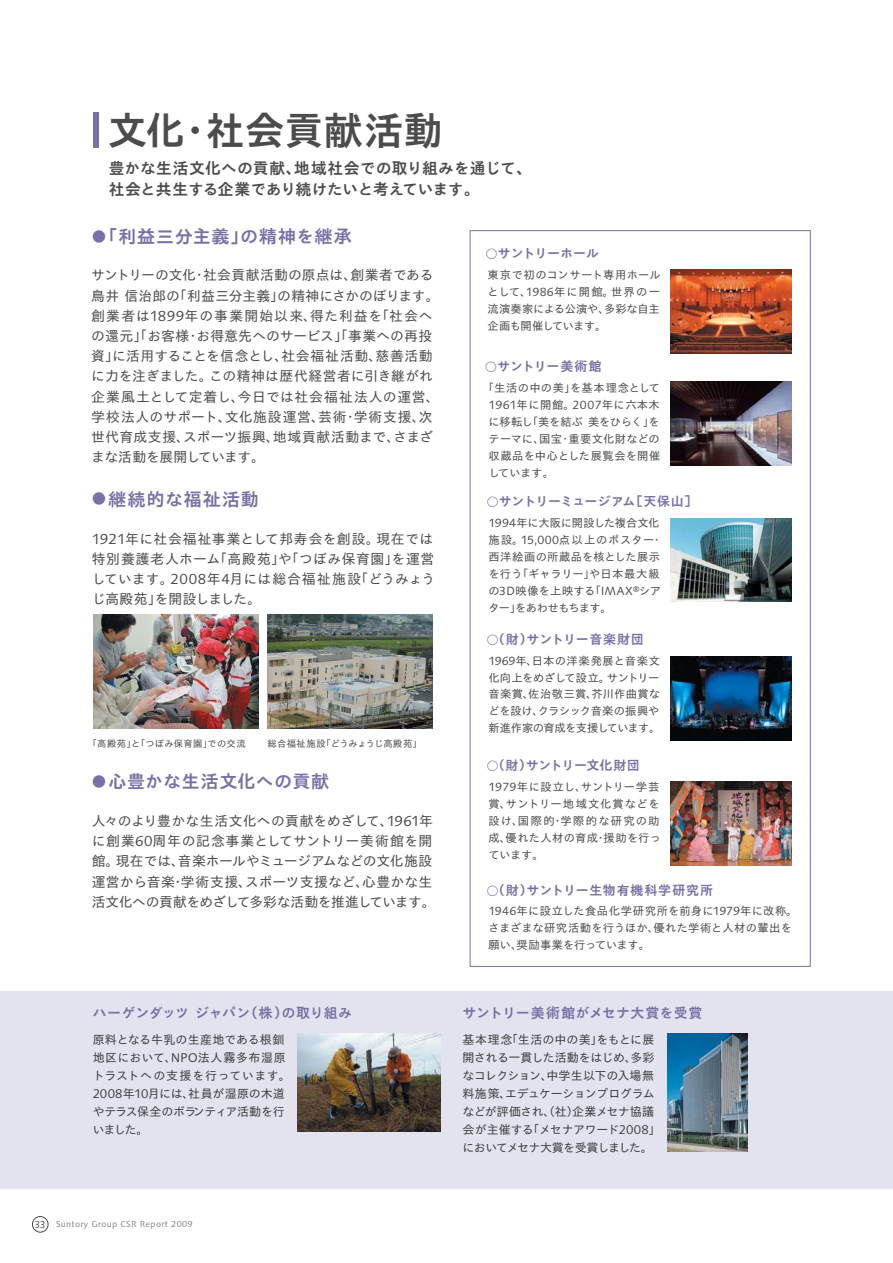
<style>
.page{position:relative;width:893px;height:1263px;background:#fff}
.page>*{position:absolute;margin:0;border:0;box-sizing:border-box;transform-origin:0 0}
.t1{font:39px "Suntory Gothic B 83 pv RKSJ H";letter-spacing:.01em;color:#4c4c4e}
.t2{font:18px "Suntory Gothic B 83 pv RKSJ H";letter-spacing:.035em;color:#7870a6}
.t3{font:18px "Suntory Gothic B 83 pv RKSJ H";letter-spacing:.06em;color:#7870a6}
.t4{font:15.75px/21px "Suntory Gothic B 83 pv RKSJ H";letter-spacing:.005em;color:#4c4c4e}
.t5{font:13.95px "Suntory Gothic B 83 pv RKSJ H";letter-spacing:.005em;color:#7870a6}
.t6{font:13.95px "Suntory Gothic B 83 pv RKSJ H";letter-spacing:.025em;color:#7870a6}
.t7{font:13.8px/20.2px "Suntory Gothic R 83 pv RKSJ H";letter-spacing:.015em;color:#4c4c4e}
.t8{font:13.8px/20.2px "Suntory Gothic R 83 pv RKSJ H";letter-spacing:-.005em;color:#4c4c4e}
.t9{font:13.05px "Suntory Gothic B 83 pv RKSJ H";letter-spacing:-.015em;color:#7870a6}
.t10{font:13.05px "Suntory Gothic B 83 pv RKSJ H";letter-spacing:.055em;color:#7870a6}
.t11{font:13.05px "Suntory Gothic B 83 pv RKSJ H";letter-spacing:-.035em;color:#7870a6}
.t12{font:13.05px "Suntory Gothic B 83 pv RKSJ H";letter-spacing:.02em;color:#7870a6}
.t13{font:12px/18px "Suntory Gothic R 83 pv RKSJ H";letter-spacing:-.015em;color:#404041}
.t14{font:11.25px/17px "Suntory Gothic R 83 pv RKSJ H";letter-spacing:.015em;color:#4c4c4e;text-align:justify}
.t15{font:11.25px/17px "Suntory Gothic R 83 pv RKSJ H";letter-spacing:.04em;color:#4c4c4e}
.t16{font:9.3px "Suntory Gothic R 83 pv RKSJ H";letter-spacing:.03em;color:#4c4c4e}
.t17{font:8.25px "SUNTORY Syntax";letter-spacing:.04em;color:#808285}
.s1{font-size:14.55px}
.s2{font-size:9.6px;color:#4c4c4e}
.s3{font-size:11.1px}
</style>
<div class="page">
<div style="left:0;top:991px;width:893px;height:197px;background:#e2e3ef"></div>
<div style="left:93px;top:112px;width:6px;height:36px;background:#7870a6"></div>
<img style="left:670px;top:382px;width:121px;height:84px">
<img style="left:670px;top:518px;width:121px;height:84px">
<img style="left:670px;top:656px;width:121px;height:84px">
<img style="left:670px;top:781px;width:121px;height:84px">
<img style="left:93px;top:614px;width:165px;height:115px">
<img style="left:267px;top:614px;width:165px;height:115px">
<img style="left:298px;top:1034px;width:142px;height:98px">
<div style="left:32px;top:1216px;width:16px;height:16px;border:1px solid #484849;border-radius:50%"></div>
<img style="left:670px;top:270px;width:121px;height:83px">
<img style="left:667px;top:1034px;width:80px;height:117px">
<p class="t1" style="left:108px;top:115px;width:337px">文化・社会貢献活動</p>
<p class="t4" style="left:109px;top:159px;width:425px">豊かな生活文化への貢献、地域社会での取り組みを通じて、社会と共生する企業であり続けたいと考えています。</p>
<p class="t2" style="left:92px;top:229px;width:262px"><span class="s1">●</span>「利益三分主義」の精神を継承</p>
<p class="t7" style="left:91px;top:267px;width:350px">サントリーの文化・社会貢献活動の原点は、創業者である鳥井 信治郎の「利益三分主義」の精神にさかのぼります。創業者は1899年の事業開始以来、得た利益を「社会への還元」「お客様・お得意先へのサービス」「事業への再投資」に活用することを信念とし、社会福祉活動、慈善活動に力を注ぎました。この精神は歴代経営者に引き継がれ企業風土として定着し、今日では社会福祉法人の運営、学校法人のサポート、文化施設運営、芸術・学術支援、次世代育成支援、スポーツ振興、地域貢献活動まで、さまざまな活動を展開しています。</p>
<p class="t3" style="left:92px;top:492px;width:169px"><span class="s1">●</span>継続的な福祉活動</p>
<p class="t7" style="left:92px;top:530px;width:345px">1921年に社会福祉事業として邦寿会を創設。現在では特別養護老人ホーム「高殿苑」や「つぼみ保育園」を運営しています。2008年4月には総合福祉施設「どうみょうじ高殿苑」を開設しました。</p>
<p class="t16" style="left:88px;top:740px;width:160px">「高殿苑」と「つぼみ保育園」での交流</p>
<p class="t16" style="left:267px;top:740px;width:156px">総合福祉施設「どうみょうじ高殿苑」</p>
<p class="t2" style="left:92px;top:775px;width:239px"><span class="s1">●</span>心豊かな生活文化への貢献</p>
<p class="t8" style="left:92px;top:812px;width:345px">人々のより豊かな生活文化への貢献をめざして、1961年に創業60周年の記念事業としてサントリー美術館を開館。現在では、音楽ホールやミュージアムなどの文化施設運営から音楽･学術支援、スポーツ支援など、心豊かな生活文化への貢献をめざして多彩な活動を推進しています。</p>
<p class="t5" style="left:93px;top:1007px;width:261px">ハーゲンダッツ ジャパン（株）の取り組み</p>
<p class="t13" style="left:93px;top:1032px;width:199px">原料となる牛乳の生産地である根釧地区において、NPO法人霧多布湿原トラストへの支援を行っています。<br>2008年10月には、社員が湿原の木道やテラス保全のボランティア活動を行いました。</p>
<p class="t17" style="left:35px;top:1219px;width:159px"><span class="s2">33</span> Suntory Group CSR Report 2009</p>
<p class="t9" style="left:486px;top:248px;width:114px"><span class="s3">◯</span>サントリーホール</p>
<p class="t14" style="left:487px;top:268px;width:175px">東京で初のコンサート専用ホールとして、1986年に開館。世界の一流演奏家による公演や、多彩な自主企画も開催しています。</p>
<p class="t9" style="left:486px;top:361px;width:118px"><span class="s3">◯</span>サントリー美術館</p>
<p class="t14" style="left:488px;top:381px;width:173px;text-indent:-6px">「生活の中の美」を基本理念として1961年に開館。2007年に六本木に移転し「美を結ぶ　美をひらく」をテーマに、国宝・重要文化財などの収蔵品を中心とした展覧会を開催しています。</p>
<p class="t11" style="left:487px;top:496px;width:212px"><span class="s3">◯</span>サントリーミュージアム［天保山］</p>
<p class="t14" style="left:488px;top:516px;width:176px;text-align:left">1994年に大阪に開設した複合文化施設。15,000点以上のポスター・西洋絵画の所蔵品を核とした展示を行う「ギャラリー」や日本最大級の3D映像を上映する「IMAX<sup>®</sup>シアター」をあわせもちます。</p>
<p class="t12" style="left:487px;top:634px;width:158px"><span class="s3">◯</span>（財）サントリー音楽財団</p>
<p class="t14" style="left:488px;top:653px;width:173px">1969年、日本の洋楽発展と音楽文化向上をめざして設立。サントリー音楽賞、佐治敬三賞、芥川作曲賞などを設け、クラシック音楽の振興や新進作家の育成を支援しています。</p>
<p class="t9" style="left:487px;top:760px;width:154px"><span class="s3">◯</span>（財）サントリー文化財団</p>
<p class="t15" style="left:488px;top:780px;width:174px">1979年に設立し、サントリー学芸賞、サントリー地域文化賞などを設け、国際的･学際的な研究の助成、優れた人材の育成･援助を行っています。</p>
<p class="t10" style="left:487px;top:885px;width:227px"><span class="s3">◯</span>（財）サントリー生物有機科学研究所</p>
<p class="t14" style="left:488px;top:904px;width:311px;text-align:left">1946年に設立した食品化学研究所を前身に1979年に改称。さまざまな研究活動を行うほか、優れた学術と人材の輩出を願い、奨励事業を行っています。</p>
<p class="t6" style="left:462px;top:1007px;width:242px">サントリー美術館がメセナ大賞を受賞</p>
<p class="t13" style="left:462px;top:1032px;width:199px">基本理念「生活の中の美」をもとに展開される一貫した活動をはじめ、多彩なコレクション、中学生以下の入場無料施策、エデュケーションプログラムなどが評価され、（社）企業メセナ協議会が主催する「メセナアワード2008」においてメセナ大賞を受賞しました。</p>
</div>
